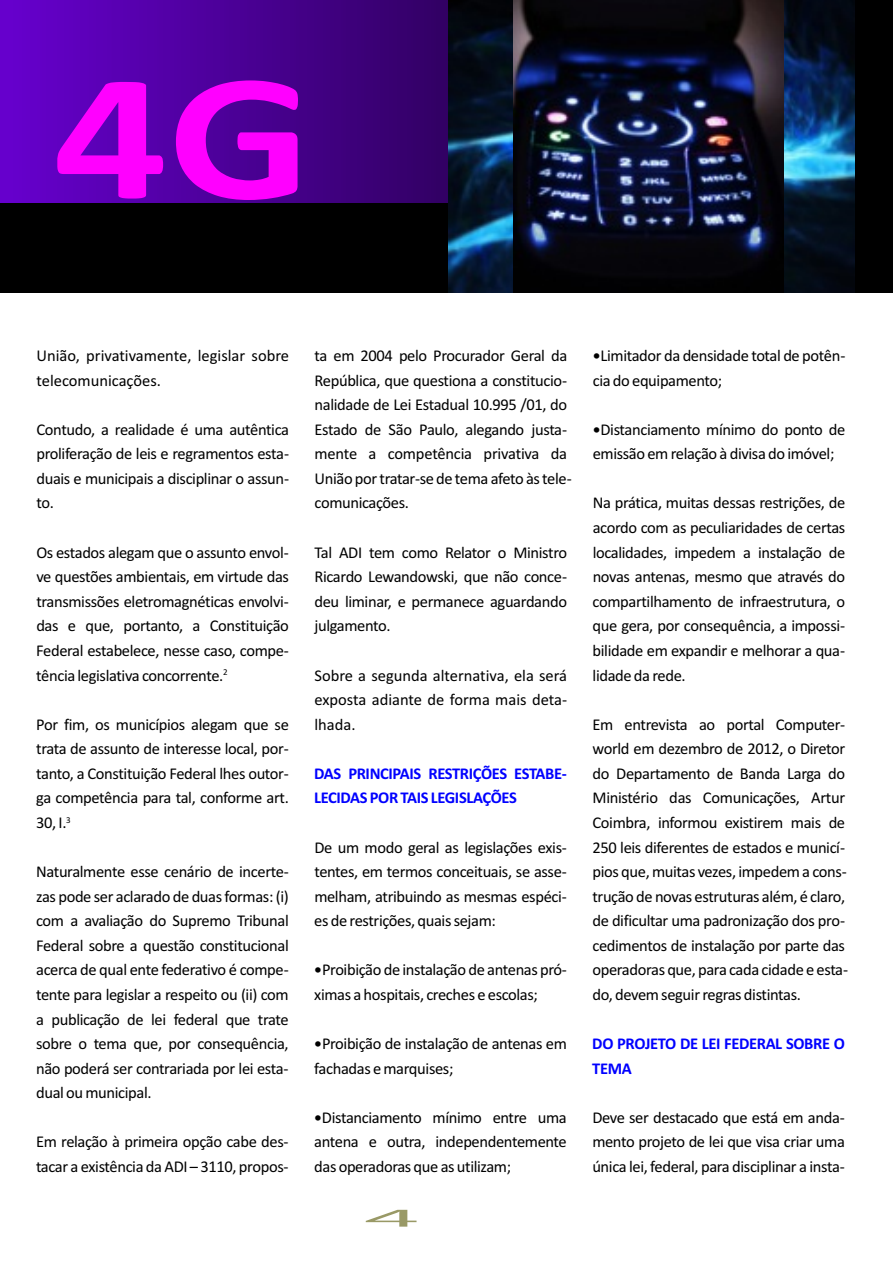
<style>
.page{position:relative;width:893px;height:1263px;background:#fff}
.page>*{position:absolute;margin:0;border:0;box-sizing:border-box;transform-origin:0 0}
.t1{font:700 182.7px "Calibri";color:#f0f;scale:1.24 1}
.t2{font:24px "Ebrima";color:#996;scale:4.24 1}
.t3{font:16.5px/24.6px "Calibri";letter-spacing:-.025em;color:#000}
.t4{font:16.5px "Calibri";color:#000}
.t5{font:700 16.5px/24.6px "Calibri";letter-spacing:-.025em;color:#00f}
.t6{font:9px "Calibri";color:#000}
</style>
<div class="page">
<div style="left:0;top:0;width:893px;height:337px;background:#000"></div>
<img style="left:1px;top:0;width:448px;height:202px">
<img style="left:449px;top:0;width:406px;height:293px">
<img style="left:514px;top:0;width:269px;height:293px">
<div style="left:0;top:293px;width:893px;height:54px;background:#fff"></div>
<h1 class="t1" style="left:53px;top:61px;width:210px">4G</h1>
<p class="t4" style="left:37px;top:349px;width:254px">União, privativamente, legislar sobre</p>
<p class="t3" style="left:315px;top:345px;width:254px">ta em 2004 pelo Procurador Geral da</p>
<p class="t3" style="left:601px;top:345px;width:246px">Limitador da densidade total de potên-</p>
<p class="t4" style="left:36px;top:373px;width:126px">telecomunicações.</p>
<p class="t3" style="left:315px;top:369px;width:254px">República, que questiona a constitucio-</p>
<p class="t3" style="left:593px;top:369px;width:131px">cia do equipamento;</p>
<p class="t3" style="left:315px;top:394px;width:254px">nalidade de Lei Estadual 10.995 /01, do</p>
<p class="t3" style="left:36px;top:418px;width:254px">Contudo, a realidade é uma autêntica</p>
<p class="t3" style="left:315px;top:418px;width:254px">Estado de São Paulo, alegando justa-</p>
<p class="t3" style="left:600px;top:418px;width:246px">Distanciamento mínimo do ponto de</p>
<p class="t3" style="left:36px;top:443px;width:254px">proliferação de leis e regramentos esta-</p>
<p class="t3" style="left:315px;top:443px;width:254px">mente a competência privativa da</p>
<p class="t3" style="left:593px;top:443px;width:243px">emissão em relação à divisa do imóvel;</p>
<p class="t3" style="left:36px;top:467px;width:254px">duais e municipais a disciplinar o assun-</p>
<p class="t3" style="left:315px;top:467px;width:259px">União por tratar-se de tema afeto às tele-</p>
<p class="t3" style="left:36px;top:492px;width:19px">to.</p>
<p class="t3" style="left:315px;top:492px;width:96px">comunicações.</p>
<p class="t3" style="left:593px;top:492px;width:254px">Na prática, muitas dessas restrições, de acordo com as peculiaridades de certas</p>
<p class="t3" style="left:36px;top:541px;width:254px">Os estados alegam que o assunto envol-</p>
<p class="t3" style="left:315px;top:541px;width:254px">Tal ADI tem como Relator o Ministro</p>
<p class="t3" style="left:593px;top:541px;width:254px">localidades, impedem a instalação de</p>
<p class="t3" style="left:36px;top:566px;width:254px">ve questões ambientais, em virtude das</p>
<p class="t3" style="left:314px;top:566px;width:254px">Ricardo Lewandowski, que não conce-</p>
<p class="t3" style="left:593px;top:566px;width:254px">novas antenas, mesmo que através do</p>
<p class="t3" style="left:36px;top:590px;width:254px">transmissões eletromagnéticas envolvi-</p>
<p class="t3" style="left:314px;top:590px;width:254px">deu liminar, e permanece aguardando</p>
<p class="t3" style="left:593px;top:590px;width:254px">compartilhamento de infraestrutura, o</p>
<p class="t3" style="left:36px;top:615px;width:254px">das e que, portanto, a Constituição</p>
<p class="t3" style="left:314px;top:615px;width:78px">julgamento.</p>
<p class="t3" style="left:593px;top:615px;width:254px">que gera, por consequência, a impossi-</p>
<p class="t3" style="left:36px;top:639px;width:254px">Federal estabelece, nesse caso, compe-</p>
<p class="t3" style="left:593px;top:639px;width:254px">bilidade em expandir e melhorar a qua-</p>
<p class="t6" style="left:223px;top:668px;width:6px">2</p>
<p class="t3" style="left:36px;top:664px;width:189px">tência legislativa concorrente.</p>
<p class="t4" style="left:314px;top:668px;width:254px">Sobre a segunda alternativa, ela será</p>
<p class="t3" style="left:593px;top:664px;width:95px">lidade da rede.</p>
<p class="t4" style="left:314px;top:693px;width:254px">exposta adiante de forma mais deta-</p>
<p class="t3" style="left:36px;top:713px;width:254px">Por fim, os municípios alegam que se</p>
<p class="t3" style="left:314px;top:713px;width:43px">lhada.</p>
<p class="t3" style="left:593px;top:713px;width:254px">Em entrevista ao portal Computer-</p>
<p class="t3" style="left:36px;top:738px;width:254px">trata de assunto de interesse local, por-</p>
<p class="t3" style="left:593px;top:738px;width:254px">world em dezembro de 2012, o Diretor</p>
<p class="t3" style="left:36px;top:762px;width:254px">tanto, a Constituição Federal lhes outor-</p>
<p class="t3" style="left:593px;top:762px;width:254px">do Departamento de Banda Larga do</p>
<p class="t3" style="left:36px;top:787px;width:254px">ga competência para tal, conforme art.</p>
<p class="t3" style="left:592px;top:787px;width:254px">Ministério das Comunicações, Artur</p>
<p class="t6" style="left:66px;top:816px;width:6px">3</p>
<p class="t5" style="left:314px;top:762px;width:254px">DAS PRINCIPAIS RESTRIÇÕES ESTABE-<br>LECIDAS POR TAIS LEGISLAÇÕES</p>
<p class="t3" style="left:36px;top:811px;width:32px">30, I.</p>
<p class="t3" style="left:592px;top:811px;width:254px">Coimbra, informou existirem mais de</p>
<p class="t3" style="left:314px;top:836px;width:254px">De um modo geral as legislações exis-</p>
<p class="t3" style="left:592px;top:836px;width:254px">250 leis diferentes de estados e municí-</p>
<p class="t3" style="left:36px;top:861px;width:254px">Naturalmente esse cenário de incerte-</p>
<p class="t3" style="left:314px;top:861px;width:254px">tentes, em termos conceituais, se asse-</p>
<p class="t3" style="left:592px;top:861px;width:256px">pios que, muitas vezes, impedem a cons-</p>
<p class="t3" style="left:36px;top:885px;width:254px">zas pode ser aclarado de duas formas: (i)</p>
<p class="t3" style="left:314px;top:885px;width:254px">melham, atribuindo as mesmas espéci-</p>
<p class="t3" style="left:592px;top:885px;width:254px">trução de novas estruturas além, é claro,</p>
<p class="t3" style="left:36px;top:910px;width:254px">com a avaliação do Supremo Tribunal</p>
<p class="t3" style="left:314px;top:910px;width:183px">es de restrições, quais sejam:</p>
<p class="t3" style="left:592px;top:910px;width:254px">de dificultar uma padronização dos pro-</p>
<p class="t3" style="left:36px;top:934px;width:254px">Federal sobre a questão constitucional</p>
<p class="t3" style="left:592px;top:934px;width:254px">cedimentos de instalação por parte das</p>
<p class="t3" style="left:36px;top:959px;width:254px">acerca de qual ente federativo é compe-</p>
<p class="t3" style="left:322px;top:959px;width:246px">Proibição de instalação de antenas pró-</p>
<p class="t3" style="left:592px;top:959px;width:257px">operadoras que, para cada cidade e esta-</p>
<p class="t3" style="left:36px;top:983px;width:254px">tente para legislar a respeito ou (ii) com</p>
<p class="t3" style="left:314px;top:983px;width:225px">ximas a hospitais, creches e escolas;</p>
<p class="t3" style="left:592px;top:983px;width:210px">do, devem seguir regras distintas.</p>
<p class="t3" style="left:36px;top:1008px;width:254px">a publicação de lei federal que trate sobre o tema que, por consequência,</p>
<p class="t3" style="left:322px;top:1033px;width:246px">Proibição de instalação de antenas em</p>
<p class="t5" style="left:592px;top:1033px;width:254px">DO PROJETO DE LEI FEDERAL SOBRE O<br>TEMA</p>
<p class="t3" style="left:36px;top:1057px;width:254px">não poderá ser contrariada por lei esta-</p>
<p class="t3" style="left:314px;top:1057px;width:141px">fachadas e marquises;</p>
<p class="t3" style="left:36px;top:1082px;width:117px">dual ou municipal.</p>
<p class="t3" style="left:322px;top:1106px;width:246px">Distanciamento mínimo entre uma</p>
<p class="t3" style="left:592px;top:1106px;width:254px">Deve ser destacado que está em anda-</p>
<p class="t3" style="left:36px;top:1131px;width:254px">Em relação à primeira opção cabe des-</p>
<p class="t3" style="left:314px;top:1131px;width:254px">antena e outra, independentemente</p>
<p class="t3" style="left:592px;top:1131px;width:254px">mento projeto de lei que visa criar uma</p>
<p class="t3" style="left:36px;top:1155px;width:254px">tacar a existência da ADI – 3110, propos-</p>
<p class="t3" style="left:314px;top:1155px;width:199px">das operadoras que as utilizam;</p>
<p class="t3" style="left:592px;top:1155px;width:254px">única lei, federal, para disciplinar a insta-</p>
<h2 class="t2" style="left:365px;top:1209px;width:14px">4</h2>
</div>
